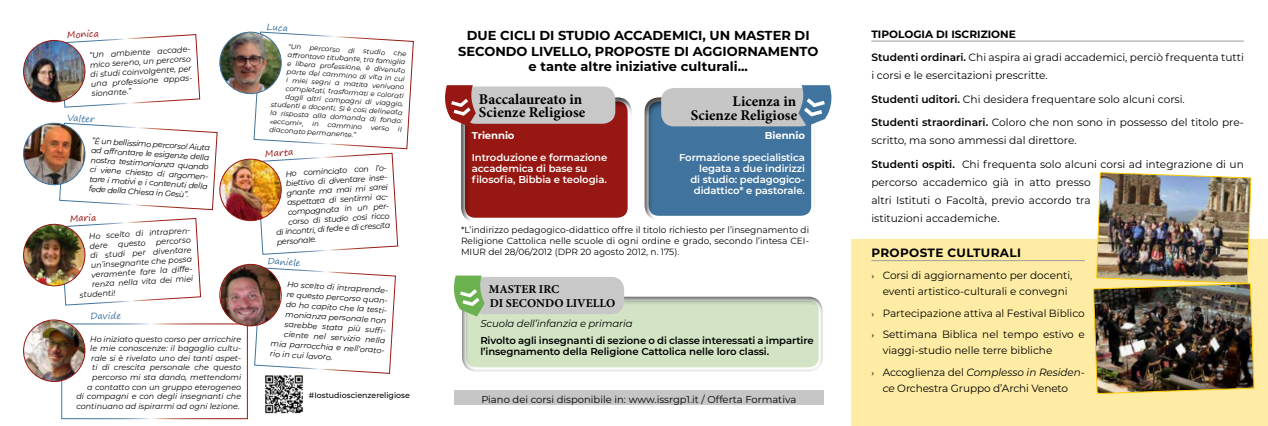
<style>
.page{position:relative;width:1268px;height:426px;background:#fff}
.page>*{position:absolute;margin:0;border:0;box-sizing:border-box;transform-origin:0 0}
.t1{font:700 14.9px/13.8px "Minion Pro";color:#000}
.t2{font:700 13px/15.6px "Montserrat";color:#000;text-align:center}
.t3{font:700 12px/13.8px "Minion Pro";color:#000}
.t4{font:700 12px "Montserrat";letter-spacing:.03em;color:#000}
.t5{font:10.6px/18px "Montserrat";color:#000}
.t6{font:700 10.6px "Montserrat";color:#000}
.t7{font:10.5px/21.7px "Montserrat";color:#000}
.t8{font:600 10px/11px "Montserrat";letter-spacing:-.01em;color:#fff}
.t9{font:600 10px/11px "Montserrat";letter-spacing:-.01em;color:#000}
.t10{font:10px "Montserrat";color:#000}
.t11{font:italic 10px "Montserrat";letter-spacing:-.01em;color:#000}
.t12{font:700 10px "Montserrat";letter-spacing:-.01em;color:#fff}
.t13{font:9px/10.8px "Montserrat";color:#000;text-align:justify}
.t14{font:9px "Segoe Print";color:#40749e}
.t15{font:9px "Segoe Print";color:#971712}
.t16{font:italic 8px/9.6px "Montserrat";color:#000}
.t17{font:500 7.8px "Montserrat";color:#000}
.t18{font:italic 7px "Montserrat";color:#000}
.s1{font-weight:600}
.s2{font-family:"Minion Pro"}
.s3{font-style:italic}
</style>
<div class="page">
<div style="left:850px;top:239px;width:417px;height:186px;background:#ffeca4"></div>
<hr style="left:871px;top:260px;width:213px;height:1px;background:#9d9d9c">
<div style="left:460px;top:96px;width:172px;height:126px;background:#000;opacity:.75"></div>
<div style="left:463px;top:86px;width:152px;height:38px;background:#c8c8c8;border-radius:13px"></div>
<svg style="left:445px;top:85px;width:31px;height:41px"></svg>
<img style="left:451px;top:99px;width:19px;height:17px">
<div style="left:643px;top:96px;width:172px;height:124px;background:#000;opacity:.75"></div>
<div style="left:661px;top:88px;width:152px;height:38px;background:#c6c6c6;border-radius:13px"></div>
<svg style="left:798px;top:85px;width:34px;height:41px"></svg>
<img style="left:803px;top:98px;width:21px;height:18px">
<div style="left:460px;top:295px;width:362px;height:76px;background:#000;opacity:.75"></div>
<div style="left:471px;top:276px;width:153px;height:38px;background:#c8c8c8;border-radius:13px"></div>
<svg style="left:453px;top:275px;width:31px;height:41px"></svg>
<img style="left:460px;top:289px;width:19px;height:17px">
<div style="left:454px;top:390px;width:369px;height:14px;background:#c6c6c6"></div>
<hr style="left:871px;top:40px;width:372px;height:1px;background:#9d9d9c">
<img style="left:1096px;top:172px;width:154px;height:92px">
<img style="left:1093px;top:264px;width:161px;height:131px">
<img style="left:265px;top:382px;width:38px;height:32px">
<div style="left:61px;top:323px;width:187px;height:95px;border:1px solid #fff"></div>
<img style="left:23px;top:31px;width:391px;height:351px">
<p class="t15" style="left:67px;top:27px;width:34px;rotate:-3deg">Monica</p>
<p class="t16" style="left:89px;top:51px;width:104px;rotate:-4deg">“Un ambiente accade&shy;mico sereno, un percorso di studi coinvolgente, per una professione appas&shy;sionante.”</p>
<p class="t14" style="left:68px;top:110px;width:29px;rotate:3deg">Valter</p>
<p class="t16" style="left:92px;top:135px;width:121px;rotate:4deg">“È un bellissimo percorso! Aiuta ad affrontare le esigenze della nostra testimonianza quando ci viene chiesto di argomen&shy;tare i motivi e i contenuti della fede della Chiesa in Gesù”.</p>
<p class="t15" style="left:69px;top:210px;width:28px;rotate:-3deg">Maria</p>
<p class="t16" style="left:89px;top:232px;width:104px;line-height:9.2px;rotate:-4deg">Ho scelto di intrapren&shy;dere</p>
<p class="t16" style="left:118px;top:239px;width:29px;rotate:-4deg">questo</p>
<p class="t16" style="left:156px;top:237px;width:36px;rotate:-4deg">percorso</p>
<p class="t16" style="left:90px;top:251px;width:103px;rotate:-4deg">di studi per diventare</p>
<p class="t16" style="left:90px;top:260px;width:103px;rotate:-4deg">un’insegnante che possa</p>
<p class="t16" style="left:91px;top:270px;width:104px;rotate:-4deg">veramente fare la diffe-</p>
<p class="t16" style="left:92px;top:279px;width:103px;rotate:-4deg">renza nella vita dei miei</p>
<p class="t16" style="left:79px;top:289px;width:37px;rotate:-4deg">studenti!</p>
<p class="t14" style="left:90px;top:307px;width:32px">Davide</p>
<p class="t16" style="left:76px;top:333px;width:166px;text-align:right">Ho iniziato questo corso per arricchire<br>le mie conoscenze: il bagaglio cultu&shy;rale si è rivelato uno dei tanti aspet-<br>ti di crescita personale che questo percorso mi sta dando, mettendomi<br>a contatto con un gruppo eterogeneo<br>di compagni e con degli insegnanti che continuano ad ispirarmi ad ogni lezione.</p>
<p class="t14" style="left:267px;top:19px;width:23px;rotate:3deg">Luca</p>
<p class="t18" style="left:288px;top:42px;width:120px;rotate:3deg">“Un percorso di studio che</p>
<p class="t18" style="left:288px;top:50px;width:119px;rotate:3deg">affrontavo titubante, tra famiglia</p>
<p class="t18" style="left:287px;top:59px;width:120px;rotate:3deg">e libera professione, è divenuto</p>
<p class="t18" style="left:287px;top:67px;width:120px;rotate:3deg">parte del cammino di vita in cui</p>
<p class="t18" style="left:286px;top:76px;width:120px;rotate:3deg">i miei segni a matita venivano</p>
<p class="t18" style="left:286px;top:84px;width:120px;rotate:3deg">completati, trasformati e colorati</p>
<p class="t18" style="left:285px;top:92px;width:120px;rotate:3deg">dagli altri compagni di viaggio,</p>
<p class="t18" style="left:271px;top:100px;width:134px;rotate:3deg">studenti e docenti. Si è così delineata</p>
<p class="t18" style="left:270px;top:108px;width:134px;rotate:3deg">la risposta alla domanda di fondo:</p>
<p class="t18" style="left:270px;top:117px;width:134px;rotate:3deg">«eccomi», in cammino verso il</p>
<p class="t18" style="left:269px;top:125px;width:88px;rotate:3deg">diaconato permanente.”</p>
<p class="t15" style="left:265px;top:145px;width:30px;rotate:-3deg">Marta</p>
<p class="t16" style="left:285px;top:169px;width:104px;rotate:-4deg">Ho cominciato con l’o-</p>
<p class="t16" style="left:286px;top:178px;width:104px;rotate:-4deg">biettivo di diventare inse-</p>
<p class="t16" style="left:286px;top:188px;width:103px;rotate:-4deg">gnante ma mai mi sarei</p>
<p class="t16" style="left:287px;top:197px;width:104px;rotate:-4deg">aspettata di sentirmi ac-</p>
<p class="t16" style="left:287px;top:207px;width:104px;rotate:-4deg">compagnata in un per-</p>
<p class="t16" style="left:288px;top:217px;width:103px;rotate:-4deg">corso di studio così ricco</p>
<p class="t16" style="left:276px;top:227px;width:116px;rotate:-4deg">di incontri, di fede e di crescita</p>
<p class="t16" style="left:276px;top:236px;width:41px;rotate:-4deg">personale.</p>
<p class="t14" style="left:268px;top:252px;width:34px;rotate:3deg">Daniele</p>
<p class="t16" style="left:287px;top:278px;width:104px;rotate:4deg">Ho scelto di intraprende-</p>
<p class="t16" style="left:287px;top:288px;width:104px;rotate:4deg">re questo percorso quan-</p>
<p class="t16" style="left:286px;top:298px;width:103px;rotate:4deg">do ho capito che la testi-</p>
<p class="t16" style="left:286px;top:308px;width:103px;rotate:4deg">monianza personale non</p>
<p class="t16" style="left:285px;top:318px;width:104px;rotate:4deg">sarebbe stata più suffi -</p>
<p class="t16" style="left:284px;top:328px;width:103px;rotate:4deg">ciente nel servizio nella</p>
<p class="t16" style="left:271px;top:337px;width:117px;rotate:4deg">mia parrocchia e nell’orato-</p>
<p class="t16" style="left:270px;top:347px;width:64px;rotate:4deg">rio in cui lavoro.</p>
<p class="t17" style="left:309px;top:389px;width:103px">#Iostudioscienzereligiose</p>
<h2 class="t2" style="left:458px;top:27px;width:362px">DUE CICLI DI STUDIO ACCADEMICI, UN MASTER DI<br>SECONDO LIVELLO, PROPOSTE DI AGGIORNAMENTO e tante altre iniziative culturali...</h2>
<h1 class="t1" style="left:479px;top:92px;width:108px">Baccalaureato in<br>Scienze Religiose</h1>
<p class="t12" style="left:471px;top:128px;width:44px">Triennio</p>
<p class="t8" style="left:471px;top:151px;width:137px">Introduzione e formazione accademica di base su filosofia, Bibbia e teologia.</p>
<h1 class="t1" style="left:690px;top:94px;width:108px;text-align:right">Licenza in<br>Scienze Religiose</h1>
<p class="t12" style="left:764px;top:128px;width:42px">Biennio</p>
<p class="t8" style="left:679px;top:151px;width:127px;text-align:right">Formazione specialistica legata a due indirizzi<br>di studio: pedagogico&shy;didattico* e pastorale.</p>
<p class="t13" style="left:461px;top:224px;width:349px">*L’indirizzo pedagogico-didattico offre il titolo richiesto per l’insegnamento di Religione Cattolica nelle scuole di ogni ordine e grado, secondo l’intesa CEI-MIUR del 28/06/2012 (DPR 20 agosto 2012, n. 175).</p>
<h3 class="t3" style="left:488px;top:282px;width:128px">MASTER IRC<br>DI SECONDO LIVELLO</h3>
<p class="t11" style="left:480px;top:316px;width:154px">Scuola dell’infanzia e primaria</p>
<p class="t9" style="left:480px;top:334px;width:335px">Rivolto agli insegnanti di sezione o di classe interessati a impartire l’insegnamento della Religione Cattolica nelle loro classi.</p>
<p class="t10" style="left:481px;top:391px;width:316px">Piano dei corsi disponibile in: www.issrgp1.it / Offerta Formativa</p>
<h3 class="t6" style="left:871px;top:26px;width:146px">TIPOLOGIA DI ISCRIZIONE</h3>
<h3 class="t5" style="left:871px;top:48px;width:374px"><span class="s1">Studenti ordinari.</span> Chi aspira ai gradi accademici, perciò frequenta tutti i corsi e le esercitazioni prescritte.</h3>
<h3 class="t5" style="left:871px;top:89px;width:315px"><span class="s1">Studenti uditori.</span> Chi desidera frequentare solo alcuni corsi.</h3>
<h3 class="t5" style="left:871px;top:113px;width:374px"><span class="s1">Studenti straordinari.</span> Coloro che non sono in possesso del titolo pre&shy;scritto, ma sono ammessi dal direttore.</h3>
<h3 class="t5" style="left:871px;top:154px;width:374px"><span class="s1">Studenti ospiti.</span> Chi frequenta solo alcuni corsi ad integrazione di un percorso accademico già in atto presso<br>altri Istituti o Facoltà, previo accordo tra<br>istituzioni accademiche.</h3>
<h3 class="t4" style="left:871px;top:244px;width:151px">PROPOSTE CULTURALI</h3>
<h3 class="t7" style="left:882px;top:266px;width:191px;line-height:16px;text-indent:-11px"><span class="s2">›</span> Corsi di aggiornamento per docenti, eventi artistico-culturali e convegni</h3>
<h3 class="t7" style="left:871px;top:301px;width:215px"><span class="s2">›</span> Partecipazione attiva al Festival Biblico <span class="s2">›</span> Settimana Biblica nel tempo estivo e</h3>
<h3 class="t7" style="left:871px;top:339px;width:215px;text-indent:11px">viaggi-studio nelle terre bibliche<br><span class="s2">›</span> Accoglienza del <span class="s3">Complesso in Residen-</span></h3>
<h3 class="t7" style="left:882px;top:377px;width:187px"><span class="s3">ce</span> Orchestra Gruppo d’Archi Veneto</h3>
</div>
